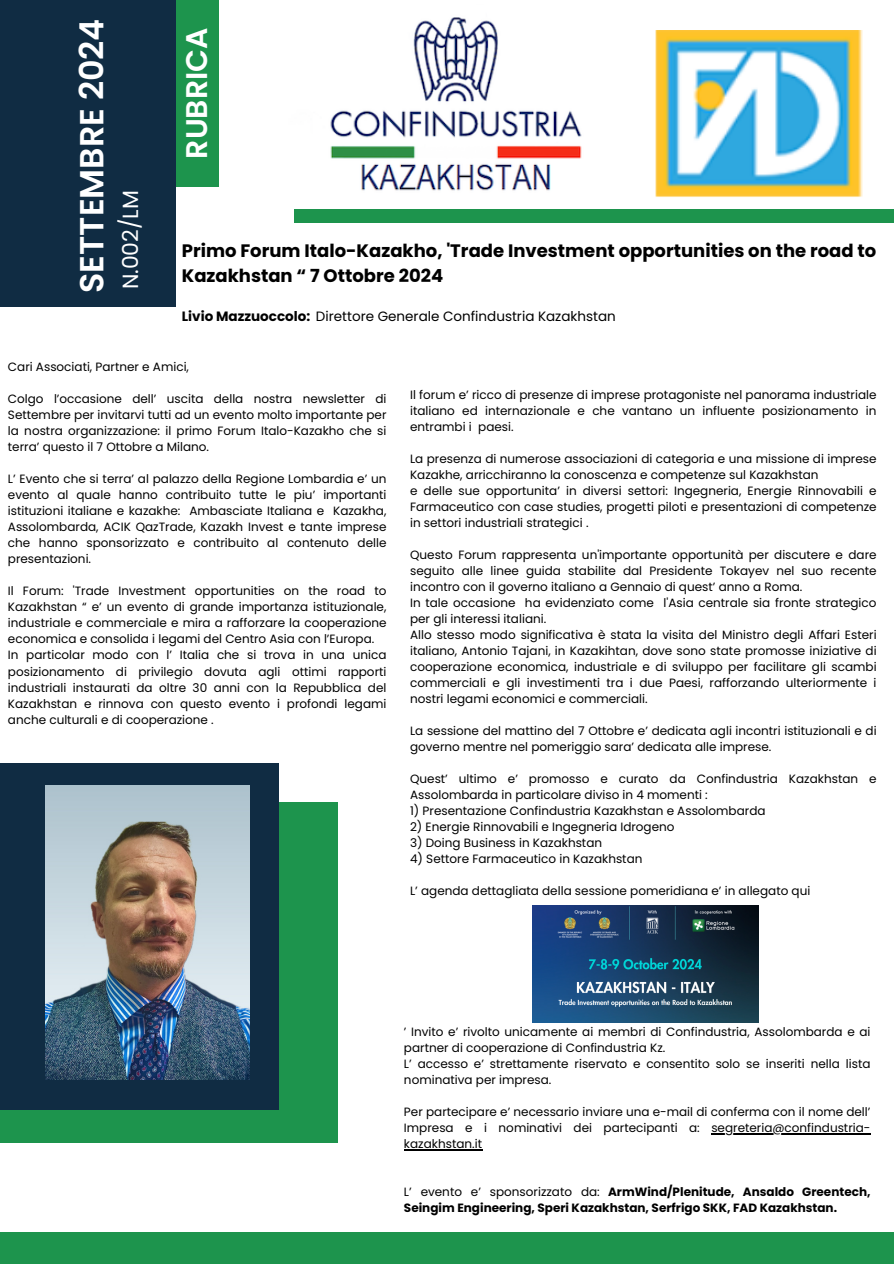
<style>
.page{position:relative;width:894px;height:1264px;background:#fff}
.page>*{position:absolute;margin:0;border:0;box-sizing:border-box;transform-origin:0 0}
.t1{font:600 33.3px "Poppins";color:#fff}
.t2{font:600 29.85px "Poppins";color:#fff}
.t3{font:21.9px "Poppins";color:#fff}
.t4{font:700 18px/25px "Poppins";color:#000}
.t5{font:13.5px "Poppins";color:#000}
.t6{font:12px/16px "Poppins";color:#000;text-align:justify}
.t7{font:700 12px "Poppins";color:#000}
.s1{font-weight:700}
.s2{font-weight:400}
</style>
<div class="page">
<div style="left:0;top:801px;width:337px;height:341px;background:#1d944d"></div>
<img style="left:294px;top:222px;width:315px;height:1px">
<div style="left:294px;top:208px;width:599px;height:14px;background:#1d944d"></div>
<div style="left:0;top:1231px;width:893px;height:32px;background:#1d944d"></div>
<div style="left:1px;top:762px;width:278px;height:347px;background:#102c43"></div>
<div style="left:0;top:0;width:176px;height:307px;background:#102c43"></div>
<div style="left:176px;top:0;width:42px;height:187px;background:#1d944d"></div>
<img style="left:330px;top:17px;width:252px;height:174px">
<img style="left:45px;top:785px;width:204px;height:294px">
<img style="left:655px;top:30px;width:208px;height:167px">
<img style="left:532px;top:905px;width:226px;height:117px">
<hr style="left:711px;top:1133px;width:159px;height:1px;background:#000">
<hr style="left:404px;top:1149px;width:78px;height:1px;background:#000">
<p class="t1" style="left:68px;top:293px;width:276px;rotate:-90deg">SETTEMBRE 2024</p>
<p class="t2" style="left:176px;top:158px;width:132px;rotate:-90deg">RUBRICA</p>
<p class="t3" style="left:115px;top:289px;width:101px;rotate:-90deg">N.002/LM</p>
<p class="t4" style="left:182px;top:238px;width:695px">Primo Forum Italo-Kazakho, 'Trade Investment opportunities on the road to<br>Kazakhstan “ 7 Ottobre 2024</p>
<p class="t5" style="left:182px;top:307px;width:435px"><span class="s1">Livio Mazzuoccolo:</span> Direttore Generale Confindustria Kazakhstan</p>
<p class="t6" style="left:8px;top:359px;width:182px">Cari Associati, Partner e Amici,</p>
<p class="t6" style="left:8px;top:391px;width:380px">Colgo l’occasione dell’ uscita della nostra newsletter di Settembre per invitarvi tutti ad un evento molto importante per la nostra organizzazione: il primo Forum Italo-Kazakho che si terra’ questo il 7 Ottobre a Milano.</p>
<p class="t6" style="left:8px;top:471px;width:380px">L’ Evento che si terra’ al palazzo della Regione Lombardia e’ un evento al quale hanno contribuito tutte le piu’ importanti istituzioni italiane e kazakhe: Ambasciate Italiana e Kazakha, Assolombarda, ACIK QazTrade, Kazakh Invest e tante imprese che hanno sponsorizzato e contribuito al contenuto delle presentazioni.</p>
<p class="t6" style="left:8px;top:583px;width:380px">Il Forum: 'Trade Investment opportunities on the road to Kazakhstan “ e’ un evento di grande importanza istituzionale, industriale e commerciale e mira a rafforzare la cooperazione economica e consolida i legami del Centro Asia con l’Europa.</p>
<p class="t6" style="left:8px;top:647px;width:380px">In particolar modo con l’ Italia che si trova in una unica posizionamento di privilegio dovuta agli ottimi rapporti industriali instaurati da oltre 30 anni con la Repubblica del Kazakhstan e rinnova con questo evento i profondi legami anche culturali e di cooperazione .</p>
<p class="t6" style="left:410px;top:387px;width:468px">Il forum e’ ricco di presenze di imprese protagoniste nel panorama industriale italiano ed internazionale e che vantano un influente posizionamento in entrambi i paesi.</p>
<p class="t6" style="left:410px;top:451px;width:468px">La presenza di numerose associazioni di categoria e una missione di imprese<br>Kazakhe, arricchiranno la conoscenza e competenze sul Kazakhstan</p>
<h4 class="t6" style="left:410px;top:483px;width:468px">e delle sue opportunita’ in diversi settori: Ingegneria, Energie Rinnovabili e Farmaceutico con case studies, progetti piloti e presentazioni di competenze in settori industriali strategici .</h4>
<h5 class="t6" style="left:410px;top:547px;width:468px">Questo Forum rappresenta un'importante opportunità per discutere e dare seguito alle linee guida stabilite dal Presidente Tokayev nel suo recente incontro con il governo italiano a Gennaio di quest’ anno a Roma.</h5>
<p class="t6" style="left:410px;top:595px;width:468px">In tale occasione ha evidenziato come l'Asia centrale sia fronte strategico</p>
<p class="t6" style="left:410px;top:611px;width:468px;text-align:left">per gli interessi italiani.<br>Allo stesso modo significativa è stata la visita del Ministro degli Affari Esteri italiano, Antonio Tajani, in Kazakihtan, dove sono state promosse iniziative di cooperazione economica, industriale e di sviluppo per facilitare gli scambi commerciali e gli investimenti tra i due Paesi, rafforzando ulteriormente i</p>
<p class="t6" style="left:410px;top:691px;width:239px">nostri legami economici e commerciali.</p>
<p class="t6" style="left:410px;top:723px;width:468px">La sessione del mattino del 7 Ottobre e’ dedicata agli incontri istituzionali e di governo mentre nel pomeriggio sara’ dedicata alle imprese.</p>
<p class="t6" style="left:410px;top:771px;width:468px">Quest’ ultimo e’ promosso e curato da Confindustria Kazakhstan e<br>Assolombarda in particolare diviso in 4 momenti :</p>
<p class="t6" style="left:410px;top:803px;width:357px">1) Presentazione Confindustria Kazakhstan e Assolombarda</p>
<p class="t6" style="left:410px;top:819px;width:266px">2) Energie Rinnovabili e Ingegneria Idrogeno</p>
<p class="t6" style="left:410px;top:835px;width:193px">3) Doing Business in Kazakhstan</p>
<p class="t6" style="left:410px;top:851px;width:234px">4) Settore Farmaceutico in Kazakhstan</p>
<p class="t6" style="left:410px;top:883px;width:401px">L’ agenda dettagliata della sessione pomeridiana e’ in allegato qui</p>
<p class="t6" style="left:404px;top:1023px;width:468px">’ Invito e’ rivolto unicamente ai membri di Confindustria, Assolombarda e ai partner di cooperazione di Confindustria Kz.</p>
<p class="t6" style="left:404px;top:1055px;width:468px">L’ accesso e’ strettamente riservato e consentito solo se inseriti nella lista nominativa per impresa.</p>
<p class="t6" style="left:404px;top:1103px;width:468px">Per partecipare e’ necessario inviare una e-mail di conferma con il nome dell’<br>Impresa e i nominativi dei partecipanti a:</p>
<p class="t6" style="left:711px;top:1119px;width:161px">segreteria@confindustria-</p>
<p class="t6" style="left:404px;top:1135px;width:79px">kazakhstan.it</p>
<p class="t7" style="left:404px;top:1183px;width:468px"><span class="s2">L’ evento e’ sponsorizzato da:</span> ArmWind/Plenitude, Ansaldo Greentech,</p>
<p class="t7" style="left:404px;top:1199px;width:434px">Seingim Engineering, Speri Kazakhstan, Serfrigo SKK, FAD Kazakhstan.</p>
</div>
